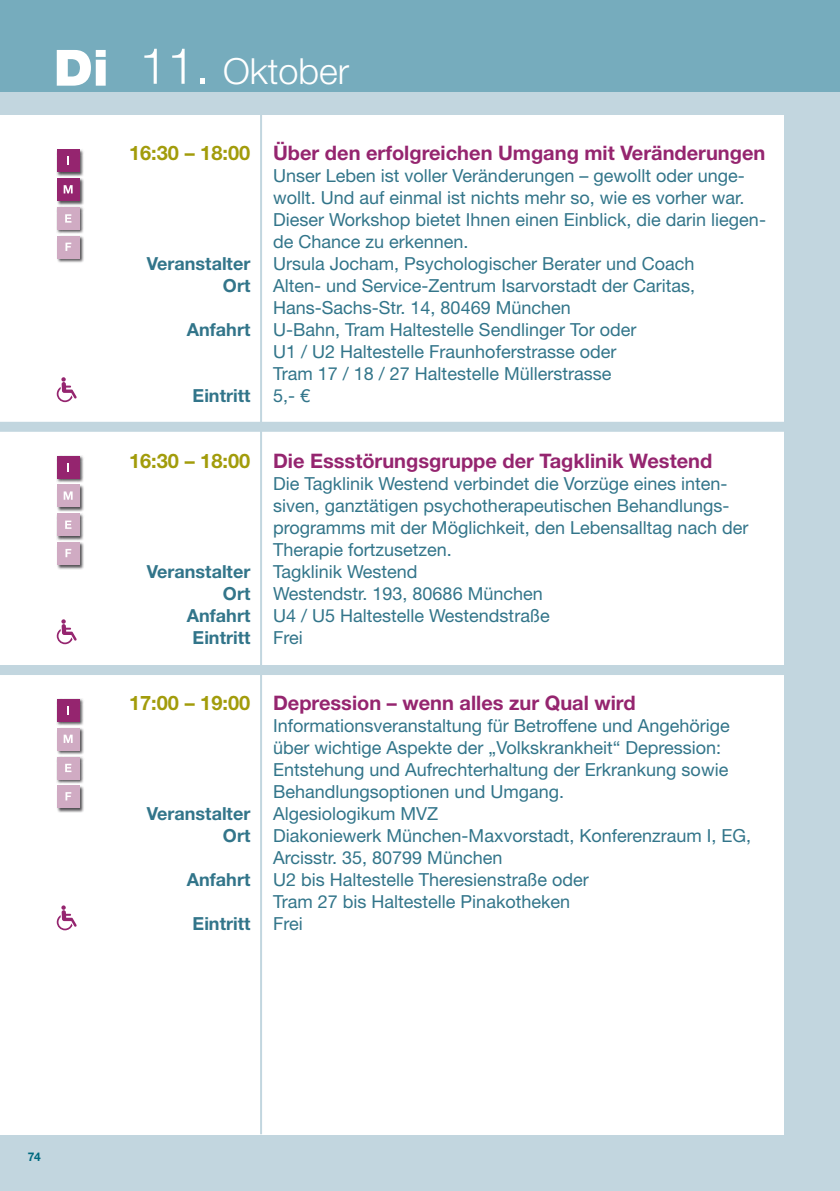
<style>
.page{position:relative;width:840px;height:1191px;background:#fff}
.page>*{position:absolute;margin:0;border:0;box-sizing:border-box;transform-origin:0 0}
.t1{font:300 36px "Helvetica Neue";color:#fff}
.t2{font:700 20px "Helvetica Neue";color:#95256f}
.t3{font:700 20px "Helvetica Neue";color:#a29c0b}
.t4{font:18px/22px "Helvetica Neue";color:#32758a}
.t5{font:700 18px/22px "Helvetica Neue";color:#32758a;text-align:right}
.t6{font:700 12px "Helvetica Neue";color:#006a80}
.s1{font-weight:900;font-size:50px}
.s2{font-size:50px}
.s3{font-style:inherit}
</style>
<div class="page">
<div style="left:0;top:0;width:839px;height:1191px;background:#76acbd"></div>
<div style="left:0;top:93px;width:839px;height:1098px;background:#c2d6df"></div>
<div style="left:0;top:116px;width:782px;height:1018px;background:#fff"></div>
<hr style="left:260px;top:102px;width:2px;height:1032px;background:#c2d6df">
<hr style="left:839px;top:0;width:1px;height:1191px;background:#76acbd">
<hr style="left:839px;top:93px;width:1px;height:1098px;background:#c2d6df">
<div style="left:0;top:422px;width:824px;height:10px;background:#c2d6df"></div>
<div style="left:0;top:665px;width:824px;height:10px;background:#c2d6df"></div>
<div style="left:56px;top:455px;width:28px;height:28px;background:#1a171c;opacity:.75"></div>
<div style="left:57px;top:456px;width:22px;height:22px;background:#95256f"></div>
<svg style="left:67px;top:463px;width:2px;height:8px"></svg>
<div style="left:56px;top:484px;width:28px;height:28px;background:#1a171c;opacity:.75"></div>
<div style="left:57px;top:484px;width:22px;height:23px;background:#d0abc3"></div>
<svg style="left:64px;top:491px;width:9px;height:9px"></svg>
<div style="left:56px;top:513px;width:28px;height:28px;background:#1a171c;opacity:.75"></div>
<div style="left:57px;top:513px;width:22px;height:23px;background:#d0abc3"></div>
<svg style="left:65px;top:520px;width:6px;height:9px"></svg>
<div style="left:56px;top:541px;width:28px;height:28px;background:#1a171c;opacity:.75"></div>
<div style="left:57px;top:542px;width:22px;height:23px;background:#d0abc3"></div>
<svg style="left:65px;top:549px;width:6px;height:8px"></svg>
<div style="left:56px;top:698px;width:28px;height:28px;background:#1a171c;opacity:.75"></div>
<div style="left:57px;top:699px;width:22px;height:22px;background:#95256f"></div>
<svg style="left:67px;top:706px;width:2px;height:8px"></svg>
<div style="left:56px;top:727px;width:28px;height:28px;background:#1a171c;opacity:.75"></div>
<div style="left:57px;top:728px;width:22px;height:22px;background:#d0abc3"></div>
<svg style="left:64px;top:734px;width:9px;height:9px"></svg>
<div style="left:56px;top:756px;width:28px;height:28px;background:#1a171c;opacity:.75"></div>
<div style="left:57px;top:756px;width:22px;height:23px;background:#d0abc3"></div>
<svg style="left:65px;top:764px;width:6px;height:8px"></svg>
<div style="left:56px;top:785px;width:28px;height:28px;background:#1a171c;opacity:.75"></div>
<div style="left:57px;top:785px;width:22px;height:23px;background:#d0abc3"></div>
<svg style="left:65px;top:792px;width:6px;height:8px"></svg>
<div style="left:56px;top:149px;width:28px;height:28px;background:#1a171c;opacity:.75"></div>
<div style="left:57px;top:149px;width:22px;height:23px;background:#95256f"></div>
<svg style="left:67px;top:157px;width:2px;height:8px"></svg>
<div style="left:56px;top:178px;width:28px;height:28px;background:#1a171c;opacity:.75"></div>
<div style="left:57px;top:178px;width:22px;height:23px;background:#95256f"></div>
<svg style="left:64px;top:185px;width:9px;height:8px"></svg>
<div style="left:56px;top:206px;width:28px;height:28px;background:#1a171c;opacity:.75"></div>
<div style="left:57px;top:207px;width:22px;height:23px;background:#d0abc3"></div>
<svg style="left:65px;top:214px;width:6px;height:9px"></svg>
<div style="left:56px;top:235px;width:28px;height:28px;background:#1a171c;opacity:.75"></div>
<div style="left:57px;top:236px;width:22px;height:23px;background:#d0abc3"></div>
<svg style="left:65px;top:243px;width:6px;height:8px"></svg>
<svg style="left:57px;top:377px;width:20px;height:25px"></svg>
<svg style="left:57px;top:619px;width:20px;height:25px"></svg>
<svg style="left:57px;top:905px;width:20px;height:25px"></svg>
<h1 class="t1" style="left:54px;top:49px;width:296px"><span class="s1">Di</span> <span class="s2">11.</span> Oktober</h1>
<p class="t3" style="left:129px;top:140px;width:123px">16:30 – 18:00</p>
<p class="t5" style="left:147px;top:252px;width:105px">Veranstalter<br>Ort</p>
<p class="t5" style="left:187px;top:318px;width:65px">Anfahrt</p>
<p class="t5" style="left:192px;top:384px;width:59px">Eintritt</p>
<p class="t3" style="left:129px;top:448px;width:123px">16:30 – 18:00</p>
<p class="t5" style="left:147px;top:560px;width:105px">Veranstalter<br>Ort<br>Anfahrt<br>Eintritt</p>
<p class="t3" style="left:129px;top:690px;width:123px">17:00 – 19:00</p>
<p class="t5" style="left:147px;top:802px;width:105px">Veranstalter<br>Ort</p>
<p class="t5" style="left:187px;top:868px;width:65px">Anfahrt</p>
<p class="t5" style="left:192px;top:912px;width:59px">Eintritt</p>
<p class="t2" style="left:273px;top:140px;width:493px">Über den erfolgreichen Umgang mit Veränderungen</p>
<p class="t4" style="left:273px;top:164px;width:494px">Unser Leben ist voller Veränderungen – gewollt oder unge&shy;wollt. Und auf einmal ist nichts mehr so, wie es vorher war.<br>Dieser Workshop bietet Ihnen einen Einblick, die darin liegen&shy;de Chance zu erkennen.<br>Ursula Jocham, Psychologischer Berater und Coach<br>Alten- und Service-Zentrum Isarvorstadt der Caritas, Hans-Sachs-Str. 14, 80469 München<br>U-Bahn, Tram Haltestelle Sendlinger Tor oder<br>U1 / U2 Haltestelle Fraunhoferstrasse oder<br>Tram 17 / 18 / 27 Haltestelle Müllerstrasse<br>5,- <span class="s3">€</span></p>
<p class="t2" style="left:273px;top:448px;width:440px">Die Essstörungsgruppe der Tagklinik Westend</p>
<p class="t4" style="left:273px;top:472px;width:476px">Die Tagklinik Westend verbindet die Vorzüge eines inten&shy;siven, ganztätigen psychotherapeutischen Behandlungs&shy;programms mit der Möglichkeit, den Lebensalltag nach der Therapie fortzusetzen.<br>Tagklinik Westend<br>Westendstr. 193, 80686 München<br>U4 / U5 Haltestelle Westendstraße<br>Frei</p>
<p class="t2" style="left:273px;top:690px;width:364px">Depression – wenn alles zur Qual wird</p>
<p class="t4" style="left:273px;top:714px;width:479px">Informationsveranstaltung für Betroffene und Angehörige über wichtige Aspekte der „Volkskrankheit“ Depression:<br>Entstehung und Aufrechterhaltung der Erkrankung sowie Behandlungsoptionen und Umgang.<br>Algesiologikum MVZ<br>Diakoniewerk München-Maxvorstadt, Konferenzraum I, EG, Arcisstr. 35, 80799 München<br>U2 bis Haltestelle Theresienstraße oder<br>Tram 27 bis Haltestelle Pinakotheken<br>Frei</p>
<p class="t6" style="left:28px;top:1149px;width:15px">74</p>
</div>
